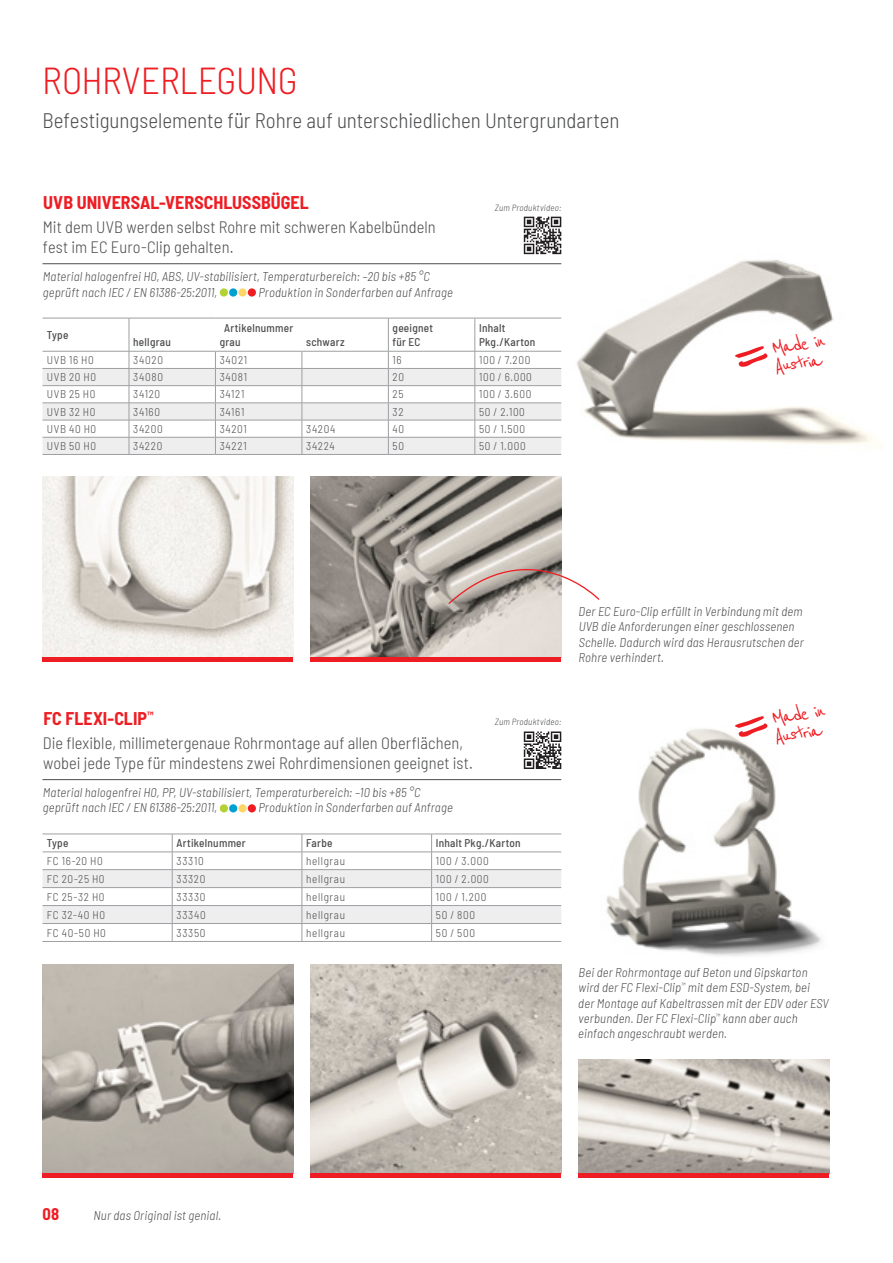
<style>
.page{position:relative;width:893px;height:1263px;background:#fff}
.page>*{position:absolute;margin:0;border:0;box-sizing:border-box;transform-origin:0 0}
.t1{font:300 semi-condensed 37.5px "Barlow";letter-spacing:-.01em;color:#ee1d23}
.t2{font:24.3px/18.9px "Reenie Beanie";color:#ee1d23}
.t3{font:300 semi-condensed 21px "Barlow";color:#4b4c4d}
.t4{font:700 semi-condensed 18px "Barlow";color:#ee1d23}
.t5{font:300 semi-condensed 16.5px/19.8px "Barlow";letter-spacing:.005em;color:#4b4c4d}
.t6{font:700 semi-condensed 16.5px "Barlow";color:#ee1d23}
.t7{font:italic 300 semi-condensed 12.75px/15.3px "Barlow";letter-spacing:.015em;color:#4b4c4d}
.t8{font:300 semi-condensed 11.25px "Barlow";letter-spacing:.06em;color:#4b4c4d}
.t9{font:500 semi-condensed 11.25px/14.4px "Barlow";letter-spacing:.025em;color:#4b4c4d}
.t10{font:italic 300 semi-condensed 9px "Barlow";letter-spacing:.03em;color:#4b4c4d}
</style>
<div class="page">
<img style="left:606px;top:725px;width:216px;height:231px">
<svg style="left:734px;top:716px;width:33px;height:21px"></svg>
<img style="left:43px;top:964px;width:250px;height:210px">
<img style="left:310px;top:964px;width:251px;height:210px">
<img style="left:578px;top:1060px;width:251px;height:114px">
<hr style="left:43px;top:941px;width:129px;height:1px;background:#9d9fa2">
<hr style="left:172px;top:941px;width:130px;height:1px;background:#9d9fa2">
<hr style="left:302px;top:941px;width:130px;height:1px;background:#9d9fa2">
<hr style="left:432px;top:941px;width:129px;height:1px;background:#9d9fa2">
<svg style="left:43px;top:835px;width:518px;height:106px"></svg>
<hr style="left:43px;top:834px;width:129px;height:1px;background:#9d9fa2">
<hr style="left:172px;top:834px;width:130px;height:1px;background:#9d9fa2">
<hr style="left:302px;top:834px;width:130px;height:1px;background:#9d9fa2">
<hr style="left:432px;top:834px;width:129px;height:1px;background:#9d9fa2">
<hr style="left:43px;top:1174px;width:250px;height:4px;background:#ee1d23">
<hr style="left:310px;top:1174px;width:251px;height:4px;background:#ee1d23">
<hr style="left:578px;top:1174px;width:251px;height:4px;background:#ee1d23">
<img style="left:577px;top:260px;width:304px;height:186px">
<hr style="left:43px;top:263px;width:518px;height:1px;background:#4b4c4d">
<div style="left:220px;top:288px;width:8px;height:9px;background:#b3d234;border-radius:50%"></div>
<div style="left:229px;top:288px;width:8px;height:9px;background:#00a1ce;border-radius:50%"></div>
<div style="left:238px;top:288px;width:9px;height:9px;background:#fed667;border-radius:50%"></div>
<div style="left:248px;top:288px;width:8px;height:9px;background:#ee1d23;border-radius:50%"></div>
<svg style="left:734px;top:346px;width:33px;height:21px"></svg>
<hr style="left:43px;top:779px;width:518px;height:1px;background:#4b4c4d">
<div style="left:220px;top:804px;width:8px;height:8px;background:#b3d234;border-radius:50%"></div>
<div style="left:229px;top:804px;width:8px;height:8px;background:#00a1ce;border-radius:50%"></div>
<div style="left:238px;top:804px;width:9px;height:8px;background:#fed667;border-radius:50%"></div>
<div style="left:248px;top:804px;width:8px;height:8px;background:#ee1d23;border-radius:50%"></div>
<svg style="left:524px;top:217px;width:37px;height:37px"></svg>
<svg style="left:524px;top:731px;width:37px;height:38px"></svg>
<hr style="left:43px;top:454px;width:86px;height:1px;background:#9d9fa2">
<hr style="left:129px;top:454px;width:86px;height:1px;background:#9d9fa2">
<hr style="left:215px;top:454px;width:87px;height:1px;background:#9d9fa2">
<hr style="left:302px;top:454px;width:86px;height:1px;background:#9d9fa2">
<hr style="left:388px;top:454px;width:87px;height:1px;background:#9d9fa2">
<hr style="left:475px;top:454px;width:86px;height:1px;background:#9d9fa2">
<svg style="left:43px;top:318px;width:518px;height:136px"></svg>
<img style="left:310px;top:476px;width:251px;height:182px">
<img style="left:43px;top:476px;width:250px;height:182px">
<hr style="left:43px;top:658px;width:250px;height:4px;background:#ee1d23">
<hr style="left:310px;top:658px;width:251px;height:4px;background:#ee1d23">
<svg style="left:447px;top:530px;width:153px;height:75px"></svg>
<h1 class="t1" style="left:42px;top:53px;width:257px">ROHRVERLEGUNG</h1>
<h3 class="t3" style="left:42px;top:105px;width:579px">Befestigungselemente für Rohre auf unterschiedlichen Untergrundarten</h3>
<h3 class="t4" style="left:43px;top:190px;width:267px">UVB UNIVERSAL-VERSCHLUSSBÜGEL</h3>
<p class="t5" style="left:43px;top:216px;width:394px">Mit dem UVB werden selbst Rohre mit schweren Kabelbündeln fest im EC Euro-Clip gehalten.</p>
<p class="t7" style="left:43px;top:268px;width:389px">Material halogenfrei H0, ABS, UV-stabilisiert, Temperaturbereich: –20 bis +85 °C geprüft nach IEC / EN 61386-25:2011,</p>
<p class="t7" style="left:258px;top:283px;width:196px">Produktion in Sonderfarben auf Anfrage</p>
<p class="t10" style="left:495px;top:201px;width:68px">Zum Produktvideo:</p>
<p class="t9" style="left:47px;top:327px;width:23px">Type</p>
<p class="t9" style="left:224px;top:319px;width:71px">Artikelnummer</p>
<p class="t9" style="left:393px;top:319px;width:42px">geeignet für EC</p>
<p class="t9" style="left:479px;top:319px;width:28px">Inhalt</p>
<p class="t9" style="left:133px;top:334px;width:39px">hellgrau</p>
<p class="t9" style="left:220px;top:334px;width:22px">grau</p>
<p class="t9" style="left:306px;top:334px;width:40px">schwarz</p>
<p class="t9" style="left:479px;top:334px;width:58px">Pkg./Karton</p>
<p class="t8" style="left:47px;top:352px;width:48px">UVB 16 H0</p>
<p class="t8" style="left:133px;top:352px;width:31px">34020</p>
<p class="t8" style="left:220px;top:352px;width:29px">34021</p>
<p class="t8" style="left:393px;top:352px;width:11px">16</p>
<p class="t8" style="left:479px;top:352px;width:53px">100 / 7.200</p>
<p class="t8" style="left:47px;top:369px;width:51px">UVB 20 H0</p>
<p class="t8" style="left:133px;top:369px;width:31px">34080</p>
<p class="t8" style="left:220px;top:369px;width:29px">34081</p>
<p class="t8" style="left:393px;top:369px;width:13px">20</p>
<p class="t8" style="left:479px;top:369px;width:54px">100 / 6.000</p>
<p class="t8" style="left:47px;top:386px;width:50px">UVB 25 H0</p>
<p class="t8" style="left:133px;top:386px;width:28px">34120</p>
<p class="t8" style="left:220px;top:386px;width:26px">34121</p>
<p class="t8" style="left:393px;top:386px;width:12px">25</p>
<p class="t8" style="left:479px;top:386px;width:54px">100 / 3.600</p>
<p class="t8" style="left:47px;top:403px;width:50px">UVB 32 H0</p>
<p class="t8" style="left:133px;top:403px;width:28px">34160</p>
<p class="t8" style="left:220px;top:403px;width:26px">34161</p>
<p class="t8" style="left:393px;top:403px;width:12px">32</p>
<p class="t8" style="left:479px;top:403px;width:47px">50 / 2.100</p>
<p class="t8" style="left:47px;top:421px;width:51px">UVB 40 H0</p>
<p class="t8" style="left:133px;top:421px;width:31px">34200</p>
<p class="t8" style="left:220px;top:421px;width:29px">34201</p>
<p class="t8" style="left:306px;top:421px;width:31px">34204</p>
<p class="t8" style="left:393px;top:421px;width:13px">40</p>
<p class="t8" style="left:479px;top:421px;width:48px">50 / 1.500</p>
<p class="t8" style="left:47px;top:438px;width:51px">UVB 50 H0</p>
<p class="t8" style="left:133px;top:438px;width:31px">34220</p>
<p class="t8" style="left:220px;top:438px;width:29px">34221</p>
<p class="t8" style="left:306px;top:438px;width:30px">34224</p>
<p class="t8" style="left:393px;top:438px;width:13px">50</p>
<p class="t8" style="left:479px;top:438px;width:48px">50 / 1.000</p>
<h2 class="t2" style="left:771px;top:339px;width:56px;rotate:-8deg">Made in<br>Austria</h2>
<h3 class="t4" style="left:43px;top:706px;width:111px">FC FLEXI-CLIP<sup>™</sup></h3>
<p class="t5" style="left:43px;top:732px;width:432px">Die flexible, millimetergenaue Rohrmontage auf allen Oberflächen, wobei jede Type für mindestens zwei Rohrdimensionen geeignet ist.</p>
<p class="t7" style="left:43px;top:784px;width:379px">Material halogenfrei H0, PP, UV-stabilisiert, Temperaturbereich: –10 bis +85 °C geprüft nach IEC / EN 61386-25:2011,</p>
<p class="t7" style="left:258px;top:799px;width:196px">Produktion in Sonderfarben auf Anfrage</p>
<p class="t10" style="left:495px;top:715px;width:68px">Zum Produktvideo:</p>
<p class="t9" style="left:47px;top:835px;width:23px">Type</p>
<p class="t9" style="left:176px;top:835px;width:71px">Artikelnummer</p>
<p class="t9" style="left:306px;top:835px;width:28px">Farbe</p>
<p class="t9" style="left:436px;top:835px;width:86px">Inhalt Pkg./Karton</p>
<p class="t8" style="left:47px;top:853px;width:58px">FC 16-20 H0</p>
<p class="t8" style="left:176px;top:853px;width:29px">33310</p>
<p class="t8" style="left:306px;top:853px;width:40px">hellgrau</p>
<p class="t8" style="left:436px;top:853px;width:54px">100 / 3.000</p>
<p class="t8" style="left:47px;top:871px;width:59px">FC 20-25 H0</p>
<p class="t8" style="left:176px;top:871px;width:30px">33320</p>
<p class="t8" style="left:306px;top:871px;width:40px">hellgrau</p>
<p class="t8" style="left:436px;top:871px;width:55px">100 / 2.000</p>
<p class="t8" style="left:47px;top:888px;width:59px">FC 25-32 H0</p>
<p class="t8" style="left:176px;top:888px;width:31px">33330</p>
<p class="t8" style="left:306px;top:888px;width:40px">hellgrau</p>
<p class="t8" style="left:436px;top:888px;width:52px">100 / 1.200</p>
<p class="t8" style="left:47px;top:906px;width:60px">FC 32-40 H0</p>
<p class="t8" style="left:177px;top:906px;width:31px">33340</p>
<p class="t8" style="left:306px;top:906px;width:40px">hellgrau</p>
<p class="t8" style="left:436px;top:906px;width:41px">50 / 800</p>
<p class="t8" style="left:47px;top:924px;width:61px">FC 40-50 H0</p>
<p class="t8" style="left:177px;top:924px;width:31px">33350</p>
<p class="t8" style="left:306px;top:924px;width:40px">hellgrau</p>
<p class="t8" style="left:436px;top:924px;width:41px">50 / 500</p>
<p class="t7" style="left:579px;top:603px;width:227px">Der EC Euro-Clip erfüllt in Verbindung mit dem UVB die Anforderungen einer geschlossenen Schelle. Dadurch wird das Herausrutschen der Rohre verhindert.</p>
<h2 class="t2" style="left:771px;top:709px;width:56px;rotate:-8deg">Made in<br>Austria</h2>
<p class="t7" style="left:578px;top:964px;width:252px">Bei der Rohrmontage auf Beton und Gipskarton wird der FC Flexi-Clip<sup>™</sup> mit dem ESD-System, bei der Montage auf Kabeltrassen mit der EDV oder ESV verbunden. Der FC Flexi-Clip<sup>™</sup> kann aber auch einfach angeschraubt werden.</p>
<p class="t6" style="left:43px;top:1202px;width:18px">08</p>
<p class="t7" style="left:94px;top:1207px;width:129px">Nur das Original ist genial.</p>
</div>
